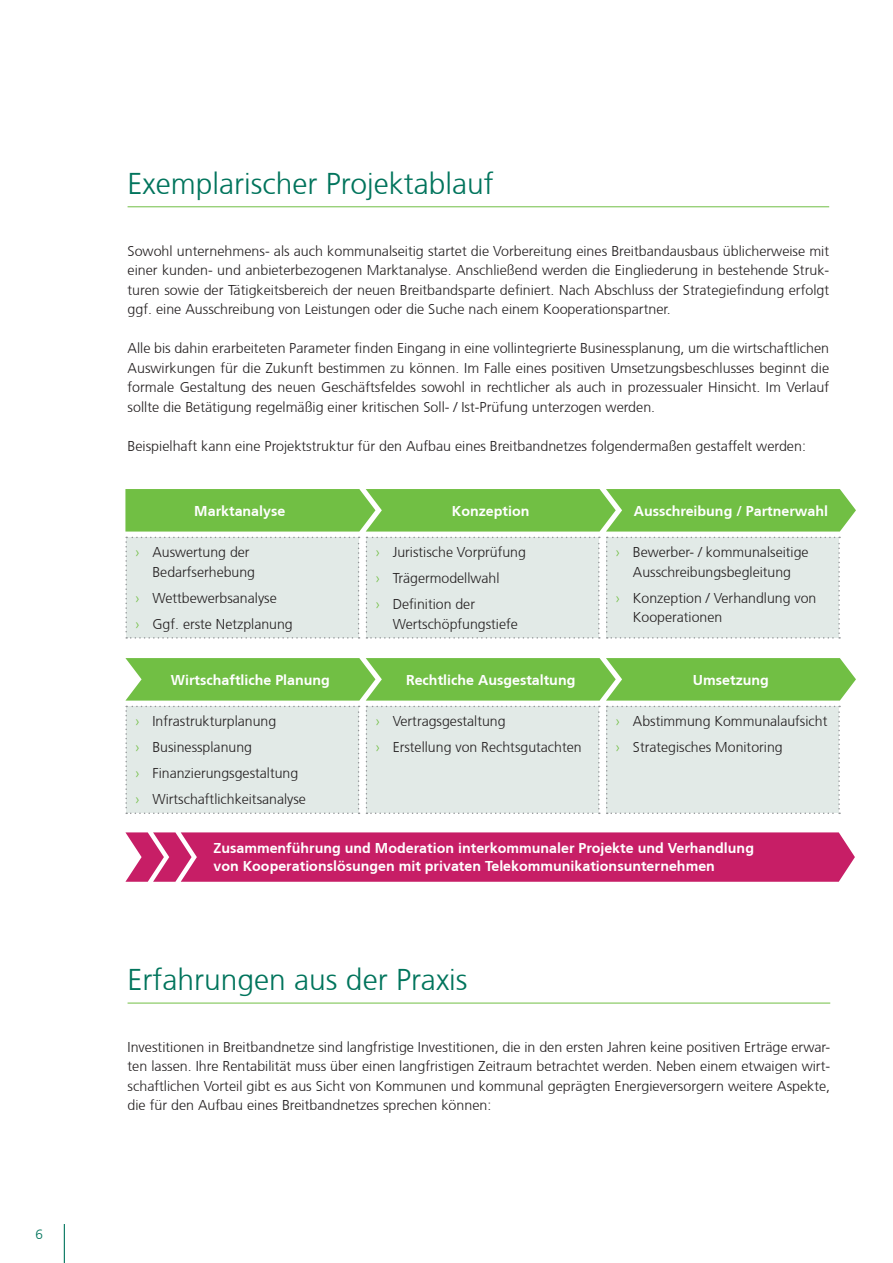
<style>
.page{position:relative;width:893px;height:1263px;background:#fff}
.page>*{position:absolute;margin:0;border:0;box-sizing:border-box;transform-origin:0 0}
.t1{font:300 30px "Frutiger CE";color:#01745c}
.t2{font:300 14.25px/19.5px "Frutiger CE";color:#231f20}
.t3{font:700 14.25px/18px "Frutiger CE";color:#fff}
.t4{font:300 13.5px "Frutiger CE";color:#01745c}
.s1{color:#71bf44}
</style>
<div class="page">
<hr style="left:64px;top:1224px;width:1px;height:39px;background:#01745c">
<hr style="left:128px;top:1003px;width:702px;height:1px;background:#71bf44">
<div style="left:125px;top:537px;width:235px;height:102px;background:#e2eae7"></div>
<div style="left:366px;top:537px;width:234px;height:102px;background:#e2eae7"></div>
<div style="left:606px;top:537px;width:234px;height:102px;background:#e2eae7"></div>
<svg style="left:125px;top:658px;width:731px;height:156px;background:#c6dfbd"></svg>
<div style="left:125px;top:489px;width:731px;height:42px;background:#71bf44"></div>
<svg style="left:125px;top:832px;width:730px;height:50px;background:#c9296d"></svg>
<hr style="left:128px;top:206px;width:701px;height:1px;background:#71bf44">
<p class="t4" style="left:36px;top:1226px;width:9px">6</p>
<h1 class="t1" style="left:128px;top:166px;width:368px">Exemplarischer Projektablauf</h1>
<p class="t2" style="left:128px;top:241px;width:703px;text-align:justify">Sowohl unternehmens- als auch kommunalseitig startet die Vorbereitung eines Breitbandausbaus üblicherweise mit einer kunden- und anbieterbezogenen Marktanalyse. Anschließend werden die Eingliederung in bestehende Struk&shy;turen sowie der Tätigkeitsbereich der neuen Breitbandsparte definiert. Nach Abschluss der Strategiefindung erfolgt ggf. eine Ausschreibung von Leistungen oder die Suche nach einem Kooperationspartner.</p>
<p class="t2" style="left:128px;top:338px;width:703px;text-align:justify">Alle bis dahin erarbeiteten Parameter finden Eingang in eine vollintegrierte Businessplanung, um die wirtschaftlichen Auswirkungen für die Zukunft bestimmen zu können. Im Falle eines positiven Umsetzungsbeschlusses beginnt die formale Gestaltung des neuen Geschäftsfeldes sowohl in rechtlicher als auch in prozessualer Hinsicht. Im Verlauf sollte die Betätigung regelmäßig einer kritischen Soll- / Ist-Prüfung unterzogen werden.</p>
<p class="t2" style="left:128px;top:436px;width:680px">Beispielhaft kann eine Projektstruktur für den Aufbau eines Breitbandnetzes folgendermaßen gestaffelt werden:</p>
<p class="t3" style="left:194px;top:502px;width:93px">Marktanalyse</p>
<p class="t2" style="left:152px;top:542px;width:104px;text-indent:-17px"><span class="s1">›</span> Auswertung der<br>Bedarfserhebung</p>
<p class="t2" style="left:135px;top:585px;width:159px;line-height:26px"><span class="s1">›</span> Wettbewerbsanalyse<br><span class="s1">›</span> Ggf. erste Netzplanung</p>
<p class="t3" style="left:171px;top:671px;width:161px">Wirtschaftliche Planung</p>
<p class="t2" style="left:135px;top:708px;width:172px;line-height:26px"><span class="s1">›</span> Infrastrukturplanung<br><span class="s1">›</span> Businessplanung<br><span class="s1">›</span> Finanzierungsgestaltung<br><span class="s1">›</span> Wirtschaftlichkeitsanalyse</p>
<p class="t3" style="left:452px;top:502px;width:79px">Konzeption</p>
<p class="t3" style="left:634px;top:502px;width:196px">Ausschreibung / Partnerwahl</p>
<p class="t2" style="left:376px;top:539px;width:152px;line-height:26px"><span class="s1">›</span> Juristische Vorprüfung <span class="s1">›</span> Trägermodellwahl<br><span class="s1">›</span> Definition der</p>
<p class="t2" style="left:393px;top:614px;width:127px">Wertschöpfungstiefe</p>
<p class="t2" style="left:616px;top:542px;width:194px;text-align:center"><span class="s1">›</span> Bewerber- / kommunalseitige<br>Ausschreibungsbegleitung</p>
<p class="t2" style="left:633px;top:588px;width:185px;text-indent:-17px"><span class="s1">›</span> Konzeption / Verhandlung von<br>Kooperationen</p>
<p class="t3" style="left:406px;top:671px;width:171px">Rechtliche Ausgestaltung</p>
<p class="t3" style="left:693px;top:671px;width:77px">Umsetzung</p>
<p class="t2" style="left:376px;top:708px;width:207px;line-height:26px"><span class="s1">›</span> Vertragsgestaltung<br><span class="s1">›</span> Erstellung von Rechtsgutachten</p>
<p class="t2" style="left:616px;top:708px;width:213px;line-height:26px"><span class="s1">›</span> Abstimmung Kommunalaufsicht <span class="s1">›</span> Strategisches Monitoring</p>
<p class="t3" style="left:213px;top:839px;width:542px">Zusammenführung und Moderation interkommunaler Projekte und Verhandlung von Kooperationslösungen mit privaten Telekommunikationsunternehmen</p>
<h1 class="t1" style="left:128px;top:962px;width:342px">Erfahrungen aus der Praxis</h1>
<p class="t2" style="left:128px;top:1037px;width:704px;text-align:justify">Investitionen in Breitbandnetze sind langfristige Investitionen, die in den ersten Jahren keine positiven Erträge erwar&shy;ten lassen. Ihre Rentabilität muss über einen langfristigen Zeitraum betrachtet werden. Neben einem etwaigen wirt&shy;schaftlichen Vorteil gibt es aus Sicht von Kommunen und kommunal geprägten Energieversorgern weitere Aspekte, die für den Aufbau eines Breitbandnetzes sprechen können:</p>
</div>
